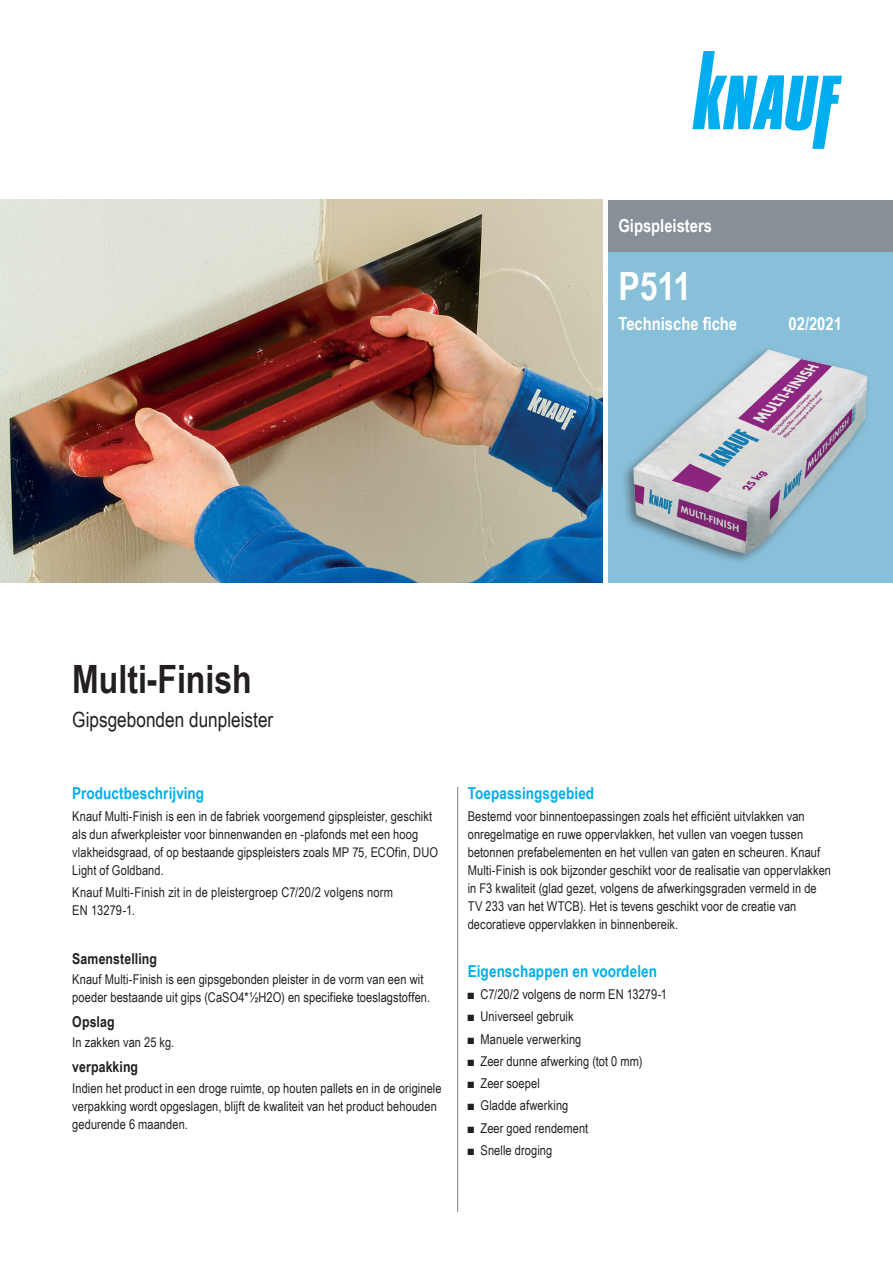
<style>
.page{position:relative;width:893px;height:1263px;background:#fff}
.page>*{position:absolute;margin:0;border:0;box-sizing:border-box;transform-origin:0 0}
.t1{font:700 39px "Arial Narrow";color:#231f20}
.t2{font:700 39px "Arial Narrow";color:#fff}
.t3{font:21px "Arial Narrow";color:#231f20}
.t4{font:700 18px "Arial Narrow";color:#fff}
.Ue3_Beschreibung_11{font:700 16.5px "Arial Narrow";letter-spacing:.005em;color:#00aeef}
._05_Text_8_12_nar_re{font:700 16.5px "Arial Narrow";letter-spacing:.005em;color:#00aeef}
.Ue4_Beschreibung_10{font:700 15px "Arial Narrow";letter-spacing:.005em;color:#231f20}
._05_Text_8_12_nar_re-2{font:13.5px/18px "Arial Narrow";letter-spacing:.005em;color:#231f20}
</style>
<div class="page">
<svg style="left:692px;top:51px;width:150px;height:98px"></svg>
<div style="left:608px;top:200px;width:285px;height:383px;background:#89c0d9"></div>
<div style="left:608px;top:200px;width:285px;height:51px;background:#869096"></div>
<img style="left:0;top:200px;width:603px;height:383px">
<hr style="left:457px;top:787px;width:1px;height:425px;background:#869096">
<img style="left:624px;top:349px;width:244px;height:213px">
<p class="t4" style="left:618px;top:212px;width:95px">Gipspleisters</p>
<p class="t2" style="left:618px;top:257px;width:74px">P511</p>
<p class="t4" style="left:618px;top:310px;width:120px">Technische fiche</p>
<p class="t4" style="left:789px;top:310px;width:55px">02/2021</p>
<p class="t1" style="left:72px;top:650px;width:181px">Multi-Finish</p>
<p class="t3" style="left:72px;top:704px;width:203px">Gipsgebonden dunpleister</p>
<p class="Ue3_Beschreibung_11" style="left:72px;top:780px;width:133px">Productbeschrijving</p>
<p class="_05_Text_8_12_nar_re-2" style="left:72px;top:806px;width:367px">Knauf Multi-Finish is een in de fabriek voorgemend gipspleister, geschikt als dun afwerkpleister voor binnenwanden en -plafonds met een hoog vlakheidsgraad, of op bestaande gipspleisters zoals MP 75, ECOfin, DUO Light of Goldband.</p>
<p class="_05_Text_8_12_nar_re-2" style="left:72px;top:883px;width:322px">Knauf Multi-Finish zit in de pleistergroep C7/20/2 volgens norm<br>EN 13279-1.</p>
<p class="Ue4_Beschreibung_10" style="left:72px;top:947px;width:86px">Samenstelling</p>
<p class="_05_Text_8_12_nar_re-2" style="left:72px;top:970px;width:359px">Knauf Multi-Finish is een gipsgebonden pleister in de vorm van een wit poeder bestaande uit gips (CaSO4*½H2O) en specifieke toeslagstoffen.</p>
<p class="Ue4_Beschreibung_10" style="left:72px;top:1010px;width:44px">Opslag</p>
<p class="_05_Text_8_12_nar_re-2" style="left:72px;top:1033px;width:103px">In zakken van 25 kg.</p>
<p class="Ue4_Beschreibung_10" style="left:72px;top:1056px;width:67px">verpakking</p>
<p class="_05_Text_8_12_nar_re-2" style="left:72px;top:1078px;width:371px">Indien het product in een droge ruimte, op houten pallets en in de originele verpakking wordt opgeslagen, blijft de kwaliteit van het product behouden gedurende 6 maanden.</p>
<p class="Ue3_Beschreibung_11" style="left:468px;top:780px;width:128px">Toepassingsgebied</p>
<p class="_05_Text_8_12_nar_re-2" style="left:468px;top:806px;width:365px">Bestemd voor binnentoepassingen zoals het efficiënt uitvlakken van onregelmatige en ruwe oppervlakken, het vullen van voegen tussen betonnen prefabelementen en het vullen van gaten en scheuren. Knauf Multi-Finish is ook bijzonder geschikt voor de realisatie van oppervlakken in F3 kwaliteit (glad gezet, volgens de afwerkingsgraden vermeld in de TV 233 van het WTCB). Het is tevens geschikt voor de creatie van decoratieve oppervlakken in binnenbereik.</p>
<p class="_05_Text_8_12_nar_re" style="left:468px;top:958px;width:191px">Eigenschappen en voordelen</p>
<p class="_05_Text_8_12_nar_re-2" style="left:468px;top:985px;width:201px">■ C7/20/2 volgens de norm EN 13279-1</p>
<p class="_05_Text_8_12_nar_re-2" style="left:468px;top:1007px;width:107px">■ Universeel gebruik</p>
<p class="_05_Text_8_12_nar_re-2" style="left:468px;top:1029px;width:115px">■ Manuele verwerking</p>
<p class="_05_Text_8_12_nar_re-2" style="left:468px;top:1052px;width:176px">■ Zeer dunne afwerking (tot 0 mm)</p>
<p class="_05_Text_8_12_nar_re-2" style="left:468px;top:1074px;width:74px">■ Zeer soepel</p>
<p class="_05_Text_8_12_nar_re-2" style="left:468px;top:1096px;width:102px">■ Gladde afwerking</p>
<p class="_05_Text_8_12_nar_re-2" style="left:468px;top:1118px;width:122px">■ Zeer goed rendement</p>
<p class="_05_Text_8_12_nar_re-2" style="left:468px;top:1141px;width:86px">■ Snelle droging</p>
</div>
